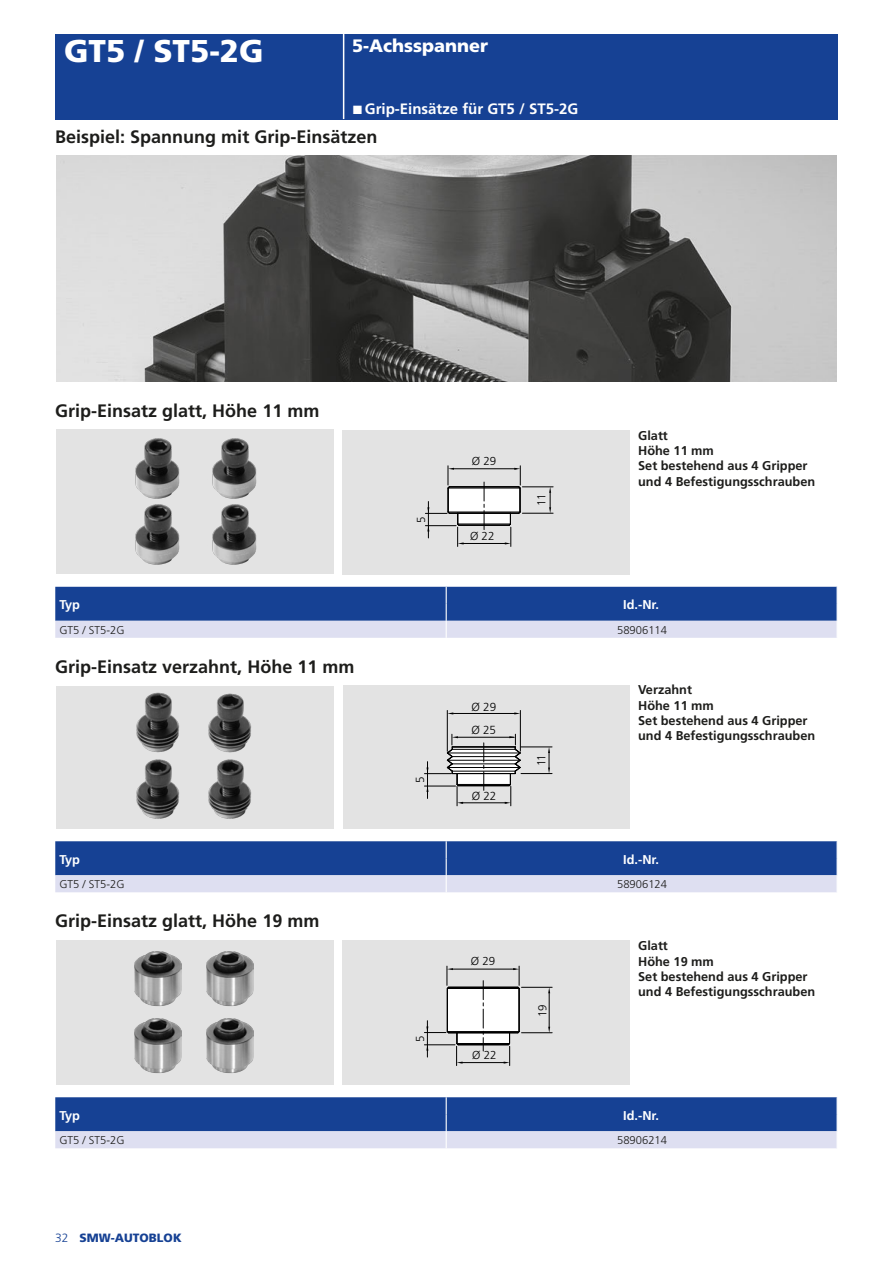
<style>
.page{position:relative;width:893px;height:1263px;background:#fff}
.page>*{position:absolute;margin:0;border:0;box-sizing:border-box;transform-origin:0 0}
.t1{font:900 31.5px "Frutiger LT Std";color:#fff}
.t2{font:700 18px "Frutiger LT Std";color:#1d1d1b}
.t3{font:900 18px "Frutiger LT Std";color:#fff}
.t4{font:700 15px "Frutiger LT Std";color:#fff}
.t5{font:700 12.75px/15.3px "Frutiger LT Std";color:#1d1d1b}
.t6{font:700 12.75px "Frutiger LT Std";color:#fff}
.t7{font:900 12px "Frutiger LT Std";color:#164194}
.t8{font:300 11.7px "Frutiger LT Std";color:#000}
.t9{font:300 11.55px "Frutiger LT Std";color:#000}
.t10{font:300 11.25px "Frutiger LT Std";color:#1d1d1b}
.s1{font-family:"Arial";font-size:18px}
.s2{font-weight:300}
</style>
<div class="page">
<div style="left:55px;top:34px;width:783px;height:85px;background:#164194"></div>
<hr style="left:343px;top:34px;width:1px;height:85px;background:#fff">
<svg style="left:55px;top:587px;width:783px;height:51px;background:#5a77b3"></svg>
<svg style="left:55px;top:841px;width:783px;height:51px;background:#5a76b3"></svg>
<svg style="left:55px;top:1097px;width:783px;height:51px;background:#5a76b3"></svg>
<img style="left:56px;top:156px;width:781px;height:226px">
<div style="left:56px;top:429px;width:277px;height:145px;background:#e3e3e3"></div>
<div style="left:56px;top:686px;width:277px;height:143px;background:#e3e3e3"></div>
<div style="left:56px;top:940px;width:277px;height:145px;background:#e3e3e3"></div>
<div style="left:342px;top:430px;width:288px;height:144px;background:#e3e3e3"></div>
<hr style="left:522px;top:487px;width:31px;height:1px;background:#000">
<hr style="left:522px;top:513px;width:31px;height:1px;background:#000">
<svg style="left:549px;top:487px;width:2px;height:26px"></svg>
<svg style="left:425px;top:466px;width:96px;height:80px"></svg>
<div style="left:343px;top:685px;width:287px;height:143px;background:#e3e3e3"></div>
<hr style="left:521px;top:747px;width:31px;height:1px;background:#000">
<hr style="left:521px;top:773px;width:31px;height:1px;background:#000">
<svg style="left:548px;top:747px;width:2px;height:26px"></svg>
<hr style="left:520px;top:710px;width:1px;height:41px;background:#000">
<hr style="left:447px;top:710px;width:1px;height:41px;background:#000">
<hr style="left:453px;top:713px;width:63px;height:1px;background:#000">
<svg style="left:424px;top:734px;width:97px;height:72px"></svg>
<div style="left:342px;top:940px;width:288px;height:145px;background:#e3e3e3"></div>
<hr style="left:521px;top:987px;width:31px;height:1px;background:#000">
<hr style="left:521px;top:1032px;width:31px;height:1px;background:#000">
<hr style="left:549px;top:993px;width:1px;height:34px;background:#000">
<svg style="left:424px;top:966px;width:96px;height:99px"></svg>
<img style="left:212px;top:438px;width:45px;height:60px">
<img style="left:212px;top:498px;width:45px;height:67px">
<img style="left:135px;top:438px;width:45px;height:60px">
<img style="left:136px;top:692px;width:44px;height:127px">
<img style="left:208px;top:693px;width:44px;height:126px">
<img style="left:134px;top:951px;width:47px;height:55px">
<img style="left:207px;top:951px;width:46px;height:55px">
<img style="left:135px;top:498px;width:45px;height:67px">
<img style="left:134px;top:1018px;width:47px;height:55px">
<img style="left:207px;top:1018px;width:46px;height:55px">
<h1 class="t1" style="left:64px;top:32px;width:201px">GT5 / ST5-2G</h1>
<h2 class="t3" style="left:352px;top:35px;width:138px">5-Achsspanner</h2>
<p class="t4" style="left:352px;top:100px;width:228px"><span class="s1">■</span> Grip-Einsätze für GT5 / ST5-2G</p>
<h2 class="t2" style="left:55px;top:126px;width:324px">Beispiel: Spannung mit Grip-Einsätzen</h2>
<h2 class="t2" style="left:55px;top:400px;width:266px">Grip-Einsatz glatt, Höhe 11 mm</h2>
<p class="t9" style="left:415px;top:522px;width:8px;rotate:-90deg">5</p>
<p class="t9" style="left:472px;top:454px;width:26px">Ø 29</p>
<p class="t9" style="left:470px;top:530px;width:26px">Ø 22</p>
<p class="t9" style="left:535px;top:506px;width:14px;rotate:-90deg">11</p>
<p class="t5" style="left:638px;top:428px;width:179px">Glatt<br>Höhe 11 mm<br>Set bestehend aus 4 Gripper und 4 Befestigungsschrauben</p>
<p class="t6" style="left:60px;top:597px;width:22px">Typ</p>
<p class="t6" style="left:623px;top:597px;width:37px">Id.-Nr.</p>
<p class="t10" style="left:60px;top:624px;width:67px">GT5 / ST5-2G</p>
<p class="t10" style="left:617px;top:624px;width:52px">58906114</p>
<h2 class="t2" style="left:55px;top:656px;width:301px">Grip-Einsatz verzahnt, Höhe 11 mm</h2>
<p class="t8" style="left:414px;top:783px;width:8px;rotate:-90deg">5</p>
<p class="t8" style="left:471px;top:700px;width:26px">Ø 29</p>
<p class="t8" style="left:471px;top:724px;width:26px">Ø 25</p>
<p class="t8" style="left:472px;top:789px;width:26px">Ø 22</p>
<p class="t8" style="left:535px;top:766px;width:14px;rotate:-90deg">11</p>
<p class="t5" style="left:638px;top:682px;width:179px">Verzahnt<br>Höhe 11 mm<br>Set bestehend aus 4 Gripper und 4 Befestigungsschrauben</p>
<p class="t6" style="left:60px;top:851px;width:22px">Typ</p>
<p class="t6" style="left:623px;top:851px;width:37px">Id.-Nr.</p>
<p class="t10" style="left:60px;top:878px;width:67px">GT5 / ST5-2G</p>
<p class="t10" style="left:617px;top:878px;width:52px">58906124</p>
<h2 class="t2" style="left:55px;top:910px;width:266px">Grip-Einsatz glatt, Höhe 19 mm</h2>
<p class="t9" style="left:414px;top:1042px;width:8px;rotate:-90deg">5</p>
<p class="t9" style="left:471px;top:955px;width:26px">Ø 29</p>
<p class="t9" style="left:472px;top:1049px;width:26px">Ø 22</p>
<p class="t9" style="left:536px;top:1017px;width:14px;rotate:-90deg">19</p>
<p class="t5" style="left:638px;top:938px;width:179px">Glatt<br>Höhe 19 mm<br>Set bestehend aus 4 Gripper und 4 Befestigungsschrauben</p>
<p class="t6" style="left:60px;top:1107px;width:22px">Typ</p>
<p class="t6" style="left:623px;top:1107px;width:37px">Id.-Nr.</p>
<p class="t10" style="left:60px;top:1134px;width:67px">GT5 / ST5-2G</p>
<p class="t10" style="left:617px;top:1134px;width:52px">58906214</p>
<p class="t7" style="left:55px;top:1231px;width:128px"><span class="s2">32</span> SMW-AUTOBLOK</p>
</div>
